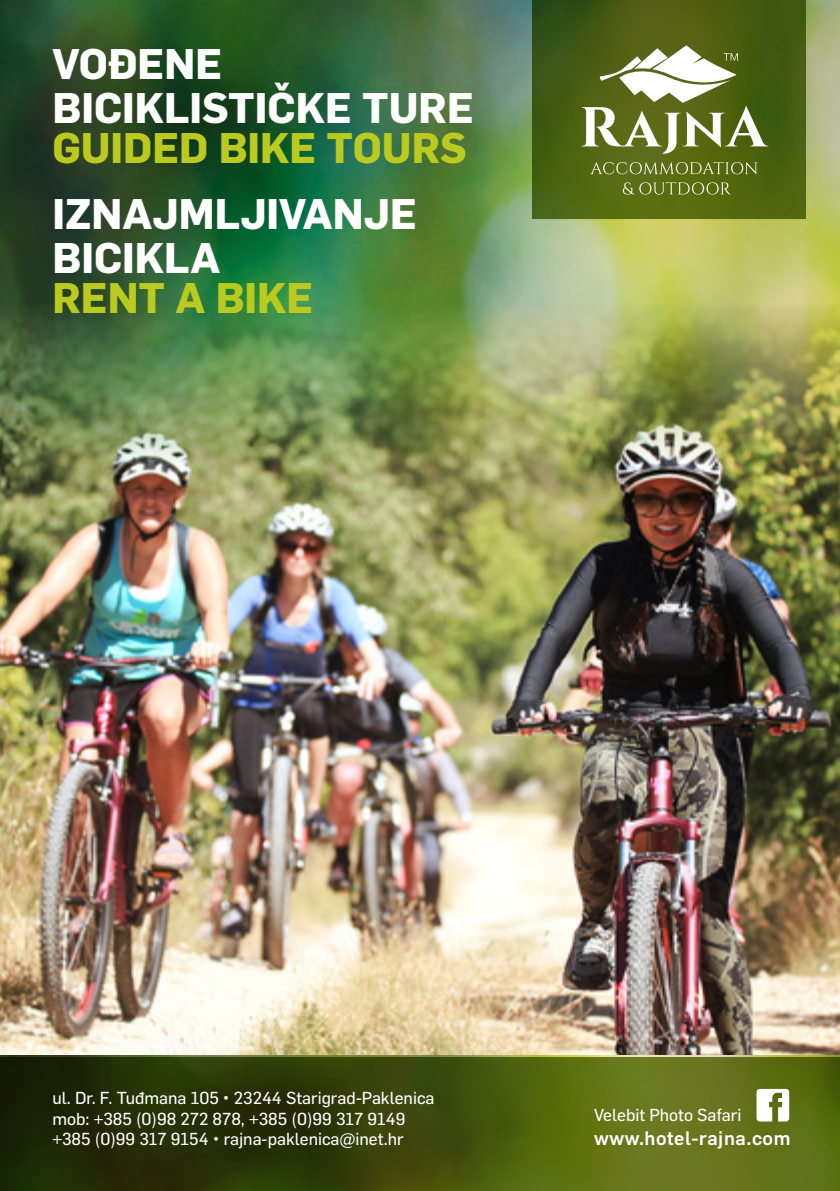
<style>
.page{position:relative;width:840px;height:1191px;background:#fff}
.page>*{position:absolute;margin:0;border:0;box-sizing:border-box;transform-origin:0 0}
.t1{font:700 42px/44px "Flama CE";color:#fff}
.t2{font:700 42px "Flama CE";color:#bbca20}
.t3{font:500 19.2px "Flama CE";letter-spacing:.03em;color:#fff}
.t4{font:17px/20.4px "Flama CE Basic";color:#fff}
</style>
<div class="page">
<img style="left:0;top:0;width:839px;height:1057px">
<img style="left:0;top:305px;width:839px;height:749px">
<svg style="left:0;top:1057px;width:839px;height:134px;background:#404d0d"></svg>
<svg style="left:756px;top:1089px;width:32px;height:32px"></svg>
<svg style="left:531px;top:0;width:274px;height:218px;background:#495f12"></svg>
<svg style="left:589px;top:162px;width:168px;height:12px;background:#77853d"></svg>
<svg style="left:622px;top:182px;width:108px;height:13px"></svg>
<svg style="left:581px;top:45px;width:187px;height:109px"></svg>
<h1 class="t1" style="left:52px;top:41px;width:422px">VOĐENE<br>BICIKLISTIČKE TURE</h1>
<h1 class="t2" style="left:52px;top:122px;width:415px">GUIDED BIKE TOURS</h1>
<h1 class="t1" style="left:52px;top:191px;width:366px">IZNAJMLJIVANJE<br>BICIKLA</h1>
<h1 class="t2" style="left:52px;top:272px;width:262px">RENT A BIKE</h1>
<p class="t4" style="left:52px;top:1088px;width:383px">ul. Dr. F. Tuđmana 105 • 23244 Starigrad-Paklenica mob: +385 (0)98 272 878, +385 (0)99 317 9149 +385 (0)99 317 9154 • rajna-paklenica@inet.hr</p>
<p class="t4" style="left:593px;top:1104px;width:149px">Velebit Photo Safari</p>
<p class="t3" style="left:593px;top:1127px;width:198px">www.hotel-rajna.com</p>
</div>
